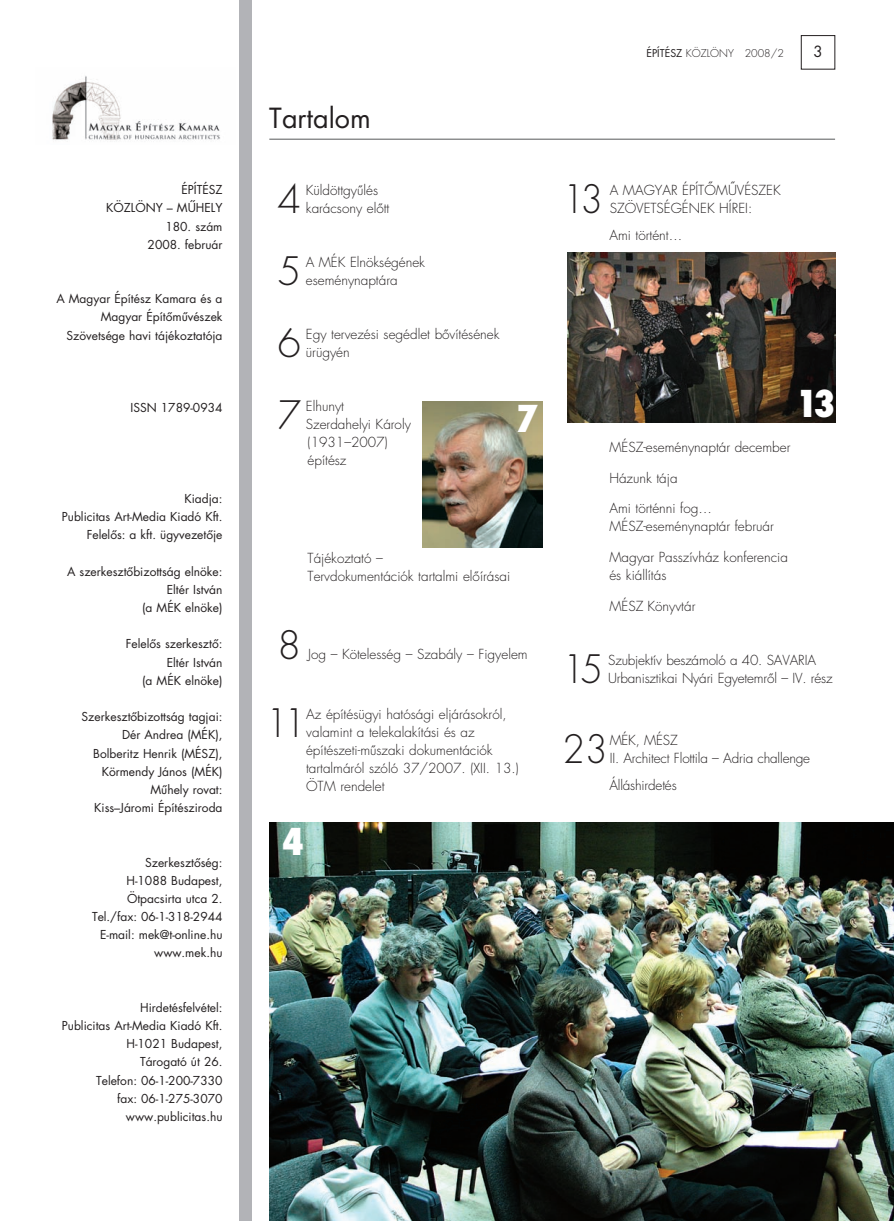
<style>
.page{position:relative;width:894px;height:1221px;background:#fff}
.page>*{position:absolute;margin:0;border:0;box-sizing:border-box;transform-origin:0 0}
.t1{font:38.1px "Futura Light H";letter-spacing:-.125em;color:#231f20;scale:.95 1}
.t2{font:38.1px "Futura Light H";letter-spacing:-.25em;color:#fff}
.t3{font:38.1px "Futura Light H";letter-spacing:-.125em;color:#231f20}
.t4{font:36px "Futura Condensed Extra Bold H";color:#fff}
.t5{font:27px "Futura Book H";color:#231f20}
.t6{font:15px "Futura Book H";color:#231f20}
.t7{font:13.5px/18px "Futura Light H";color:#231f20}
.t8{font:12px/18.1px "Futura Book H";color:#231f20;text-align:right}
.t9{font:10.5px "Futura Light H";color:#231f20}
.s1{color:#231f20}
.s2{font-family:"Futura Book H"}
</style>
<div class="page">
<img style="left:52px;top:0;width:842px;height:1221px">
<p class="t8" style="left:106px;top:181px;width:118px">ÉPÍTÉSZ<br>KÖZLÖNY – MÛHELY<br>180. szám<br>2008. február</p>
<p class="t8" style="left:56px;top:290px;width:168px">A Magyar Építész Kamara és a<br>Magyar Építômûvészek<br>Szövetsége havi tájékoztatója</p>
<p class="t8" style="left:130px;top:399px;width:93px">ISSN 1789-0934</p>
<p class="t8" style="left:62px;top:490px;width:162px">Kiadja:<br>Publicitas Art-Media Kiadó Kft.<br>Felelôs: a kft. ügyvezetôje</p>
<p class="t8" style="left:67px;top:562px;width:157px">A szerkesztôbizottság elnöke:<br>Eltér István<br>(a MÉK elnöke)</p>
<p class="t8" style="left:126px;top:635px;width:98px">Felelôs szerkesztô:<br>Eltér István<br>(a MÉK elnöke)</p>
<p class="t8" style="left:82px;top:708px;width:142px">Szerkesztôbizottság tagjai:<br>Dér Andrea (MÉK),<br>Bolberitz Henrik (MÉSZ),<br>Körmendy János (MÉK)<br>Mûhely rovat:<br>Kiss–Járomi Építésziroda</p>
<p class="t8" style="left:92px;top:853px;width:132px">Szerkesztôség:<br>H-1088 Budapest,<br>Ötpacsirta utca 2.<br>Tel./fax: 06-1-318-2944<br>E-mail: mek@t-online.hu www.mek.hu</p>
<p class="t8" style="left:62px;top:998px;width:162px">Hirdetésfelvétel:<br>Publicitas Art-Media Kiadó Kft.<br>H-1021 Budapest,<br>Tárogató út 26.<br>Telefon: 06-1-200-7330<br>fax: 06-1-275-3070 www.publicitas.hu</p>
<h3 class="t5" style="left:269px;top:102px;width:103px">Tartalom</h3>
<h1 class="t3" style="left:277px;top:178px;width:25px">4</h1>
<p class="t7" style="left:306px;top:182px;width:85px">Küldöttgyûlés karácsony elôtt</p>
<h1 class="t2" style="left:263px;top:250px;width:39px">1<span class="s1">5</span></h1>
<p class="t7" style="left:306px;top:254px;width:121px">A MÉK Elnökségének eseménynaptára</p>
<h1 class="t2" style="left:263px;top:322px;width:39px">1<span class="s1">6</span></h1>
<p class="t7" style="left:306px;top:326px;width:195px">Egy tervezési segédlet bôvítésének ürügyén</p>
<h1 class="t2" style="left:263px;top:394px;width:39px">1<span class="s1">7</span></h1>
<p class="t7" style="left:306px;top:398px;width:106px">Elhunyt<br>Szerdahelyi Károly (1931–2007) építész</p>
<h2 class="t4" style="left:516px;top:399px;width:23px">7</h2>
<p class="t7" style="left:307px;top:549px;width:204px">Tájékoztató –<br>Tervdokumentációk tartalmi elôírásai</p>
<h1 class="t2" style="left:263px;top:623px;width:39px">1<span class="s1">8</span></h1>
<p class="t7" style="left:308px;top:645px;width:221px">Jog – Kötelesség – Szabály – Figyelem</p>
<h1 class="t1" style="left:266px;top:701px;width:44px">11</h1>
<p class="t7" style="left:306px;top:705px;width:214px">Az építésügyi hatósági eljárásokról, valamint a telekalakítási és az építészeti-mûszaki dokumentációk tartalmáról szóló 37/2007. (XII. 13.)<br>ÖTM rendelet</p>
<h2 class="t4" style="left:282px;top:821px;width:23px">4</h2>
<p class="t9" style="left:646px;top:47px;width:139px"><span class="s2">ÉPÍTÉSZ</span> KÖZLÖNY 2008/2</p>
<p class="t6" style="left:813px;top:43px;width:11px">3</p>
<h1 class="t1" style="left:562px;top:178px;width:44px">13</h1>
<p class="t7" style="left:609px;top:182px;width:173px">A MAGYAR ÉPÍTÔMÛVÉSZEK<br>SZÖVETSÉGÉNEK HÍREI:</p>
<p class="t7" style="left:609px;top:226px;width:74px">Ami történt…</p>
<p class="t7" style="left:609px;top:438px;width:183px">MÉSZ-eseménynaptár december</p>
<p class="t7" style="left:609px;top:469px;width:70px">Házunk tája</p>
<p class="t7" style="left:609px;top:500px;width:166px">Ami történni fog…<br>MÉSZ-eseménynaptár február</p>
<p class="t7" style="left:609px;top:548px;width:180px">Magyar Passzívház konferencia és kiállítás</p>
<p class="t7" style="left:609px;top:597px;width:88px">MÉSZ Könyvtár</p>
<h2 class="t4" style="left:796px;top:383px;width:41px">13</h2>
<h1 class="t1" style="left:562px;top:647px;width:44px">15</h1>
<p class="t7" style="left:608px;top:651px;width:226px">Szubjektív beszámoló a 40. SAVARIA<br>Urbanisztikai Nyári Egyetemrôl – IV. rész</p>
<h1 class="t1" style="left:562px;top:728px;width:49px">23</h1>
<p class="t7" style="left:609px;top:732px;width:202px">MÉK, MÉSZ<br>II. Architect Flottila – Adria challenge</p>
<p class="t7" style="left:609px;top:776px;width:69px">Álláshirdetés</p>
</div>
